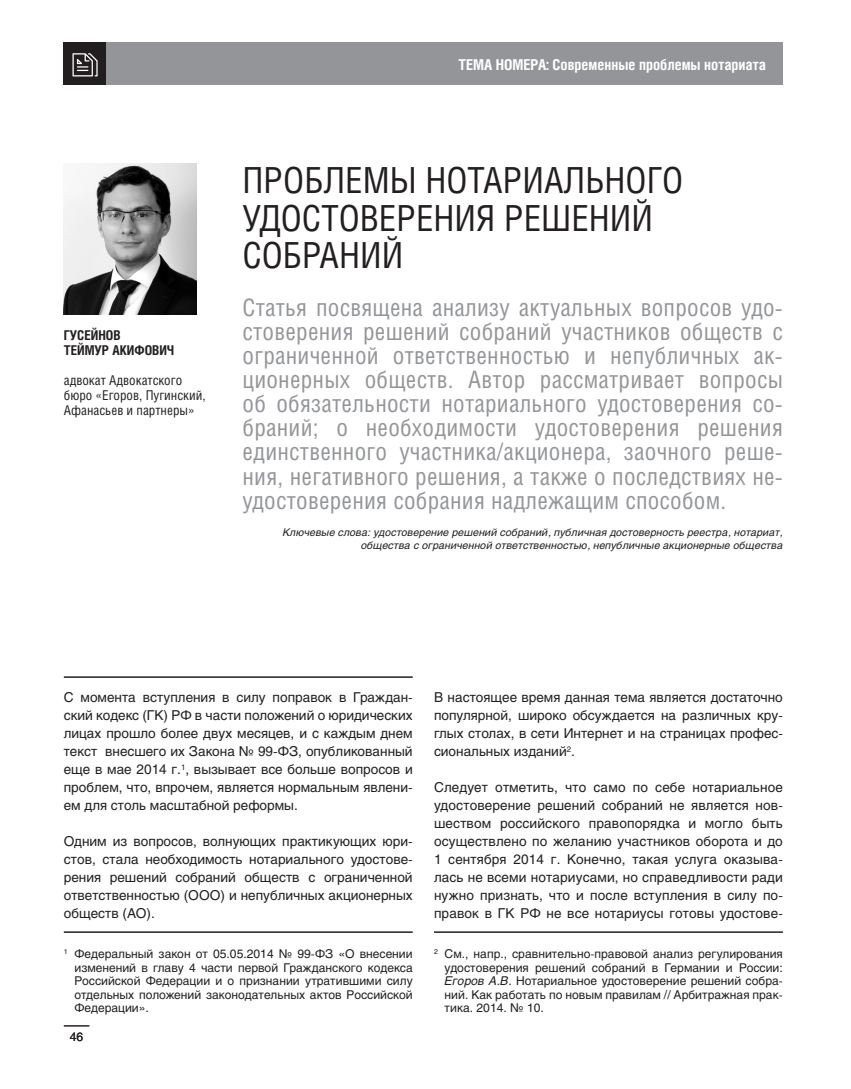
<style>
.page{position:relative;width:851px;height:1089px;background:#fff}
.page>*{position:absolute;margin:0;border:0;box-sizing:border-box;transform-origin:0 0}
.Head_1{font:36px/37.5px "Helios Cond";color:#231f20}
.Head_2{font:24px/24px "Helios Cond";letter-spacing:.01em;color:#939598;text-align:justify}
.rubrika_head1{font:700 15px "Helios Cond";color:#fff}
.body{font:13.5px/18px "Helios";color:#231f20;text-align:justify}
.Avtor_uch_st{font:13.5px/15px "Helios Cond";color:#231f20}
.Avtor{font:700 13.5px/15px "Helios Cond";color:#231f20}
.snoska_txt{font:12px/13.5px "Helios";color:#231f20;text-align:justify}
.coloncifra{font:12px "Helios";color:#231f20}
.kluch{font:italic 10.5px/13.5px "Helios";letter-spacing:.01em;color:#231f20;text-align:right}
.s1{font-style:italic}
</style>
<div class="page">
<svg style="left:64px;top:1025px;width:25px;height:1px"></svg>
<div style="left:64px;top:43px;width:718px;height:42px;background:#939598"></div>
<div style="left:64px;top:43px;width:42px;height:42px;background:#221e20"></div>
<svg style="left:72px;top:53px;width:26px;height:23px"></svg>
<img style="left:64px;top:164px;width:133px;height:151px">
<hr style="left:64px;top:676px;width:348px;height:2px;background:#231f20">
<hr style="left:64px;top:931px;width:348px;height:1px;background:#231f20">
<hr style="left:434px;top:931px;width:348px;height:1px;background:#231f20">
<p class="Avtor" style="left:64px;top:327px;width:112px">ГУСЕЙНОВ<br>ТЕЙМУР АКИФОВИЧ</p>
<p class="Avtor_uch_st" style="left:64px;top:372px;width:143px">адвокат Адвокатского бюро «Егоров, Пугинский,<br>Афанасьев и партнеры»</p>
<p class="rubrika_head1" style="left:458px;top:56px;width:309px">ТЕМА НОМЕРА: Современные проблемы нотариата</p>
<p class="Head_1" style="left:242px;top:161px;width:442px">ПРОБЛЕМЫ НОТАРИАЛЬНОГО<br>УДОСТОВЕРЕНИЯ РЕШЕНИЙ<br>СОБРАНИЙ</p>
<p class="Head_2" style="left:242px;top:295px;width:542px">Статья посвящена анализу актуальных вопросов удо&shy;стоверения решений собраний участников обществ с ограниченной ответственностью и непубличных ак&shy;ционерных обществ. Автор рассматривает вопросы об обязательности нотариального удостоверения со&shy;браний; о необходимости удостоверения решения единственного участника/акционера, заочного реше&shy;ния, негативного решения, а также о последствиях не&shy;удостоверения собрания надлежащим способом.</p>
<p class="kluch" style="left:283px;top:524px;width:501px">Ключевые слова: удостоверение решений собраний, публичная достоверность реестра, нотариат, общества с ограниченной ответственностью, непубличные акционерные общества</p>
<p class="body" style="left:64px;top:688px;width:350px">С момента вступления в силу поправок в Граждан&shy;ский кодекс (ГК) РФ в части положений о юридических лицах прошло более двух месяцев, и с каждым днем текст внесшего их Закона № 99-ФЗ, опубликованный еще в мае 2014 г.<sup>1</sup>, вызывает все больше вопросов и проблем, что, впрочем, является нормальным явлени&shy;ем для столь масштабной реформы.</p>
<p class="body" style="left:64px;top:832px;width:350px">Одним из вопросов, волнующих практикующих юри&shy;стов, стала необходимость нотариального удостове&shy;рения решений собраний обществ с ограниченной ответственностью (ООО) и непубличных акционерных обществ (АО).</p>
<p class="snoska_txt" style="left:74px;top:947px;width:340px;text-indent:-11px"><sup>1</sup> Федеральный закон от 05.05.2014 № 99-ФЗ «О внесении изменений в главу 4 части первой Гражданского кодекса Российской Федерации и о признании утратившими силу отдельных положений законодательных актов Российской Федерации».</p>
<p class="coloncifra" style="left:70px;top:1029px;width:15px">46</p>
<p class="body" style="left:434px;top:688px;width:350px">В настоящее время данная тема является достаточно популярной, широко обсуждается на различных кру&shy;глых столах, в сети Интернет и на страницах профес&shy;сиональных изданий<sup>2</sup>.</p>
<p class="body" style="left:434px;top:778px;width:350px">Следует отметить, что само по себе нотариальное удостоверение решений собраний не является нов&shy;шеством российского правопорядка и могло быть осуществлено по желанию участников оборота и до 1 сентября 2014 г. Конечно, такая услуга оказыва&shy;лась не всеми нотариусами, но справедливости ради нужно признать, что и после вступления в силу по&shy;правок в ГК РФ не все нотариусы готовы удостове-</p>
<p class="snoska_txt" style="left:444px;top:947px;width:340px;text-indent:-11px"><sup>2</sup> См., напр., сравнительно-правовой анализ регулирования удостоверения решений собраний в Германии и России:<br><span class="s1">Егоров А.В.</span> Нотариальное удостоверение решений собра&shy;ний. Как работать по новым правилам // Арбитражная прак&shy;тика. 2014. № 10.</p>
</div>
